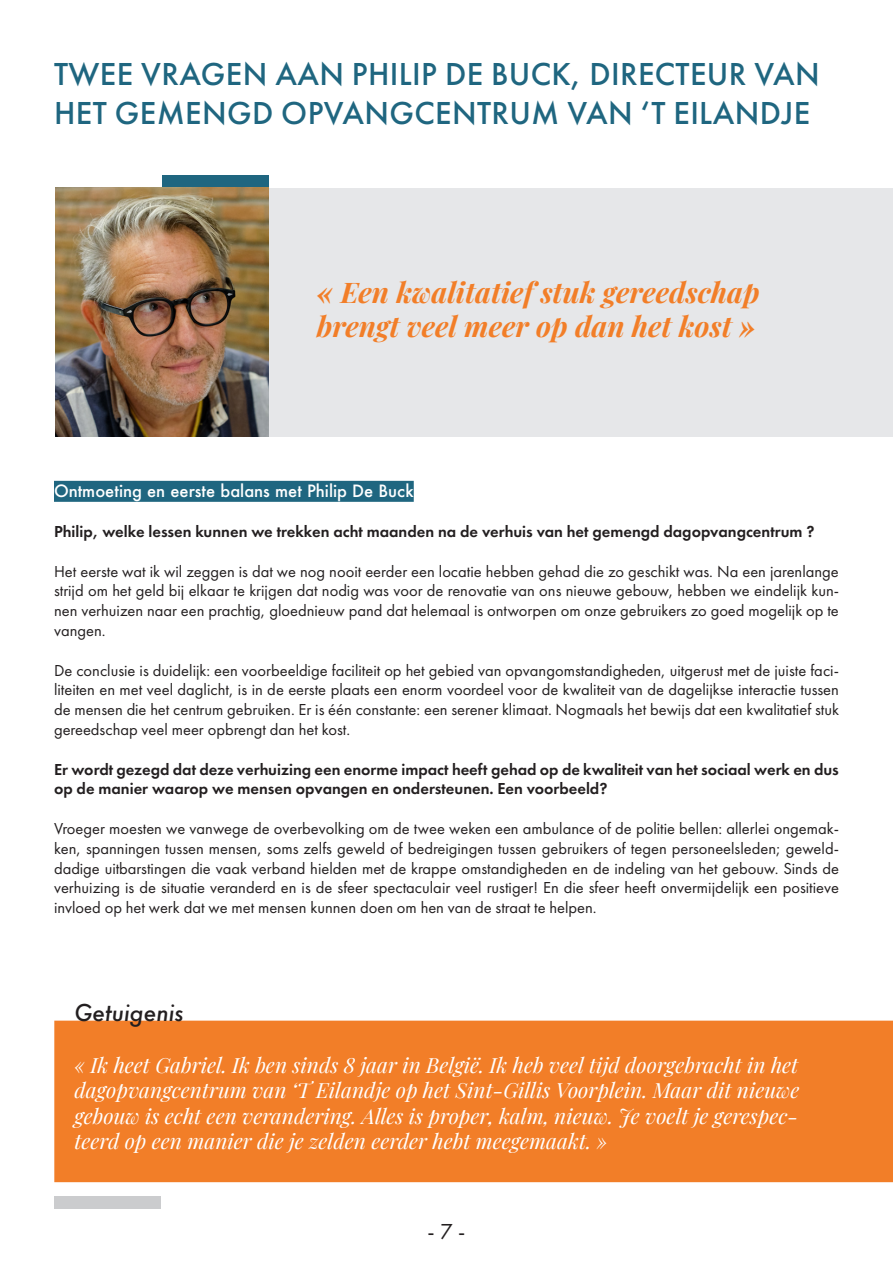
<style>
.page{position:relative;width:893px;height:1263px;background:#fff}
.page>*{position:absolute;margin:0;border:0;box-sizing:border-box;transform-origin:0 0}
.Titres_1{font:500 33px/39.6px "Futura PT";letter-spacing:.01em;color:#1f6680}
.citations{font:italic 700 28.5px/34.2px "Playfair Display";color:#f27e28}
.Titres_2{font:italic 500 22.5px "Futura";color:#231f20}
.Titres_1-2{font:22.5px "Futura PT";color:#231f20}
.citations-2{font:italic 21px/25.2px "Playfair Display";color:#fff;text-align:justify}
.corps_de_texte{font:16.5px/19.8px "Futura PT";color:#231f20;text-align:justify}
.corps_de_texte-2{font:600 16.5px/19.8px "Futura PT";color:#231f20}
.corps_de_texte-3{font:500 16.5px "Futura";color:#fff}
</style>
<div class="page">
<div style="left:54px;top:1021px;width:839px;height:161px;background:#f27e28"></div>
<div style="left:55px;top:188px;width:838px;height:248px;background:#e6e7e9"></div>
<div style="left:162px;top:175px;width:107px;height:13px;background:#1f6680"></div>
<img style="left:55px;top:188px;width:214px;height:248px">
<div style="left:54px;top:481px;width:360px;height:21px;background:#1f6680"></div>
<div style="left:54px;top:1196px;width:107px;height:13px;background:#cbccce"></div>
<p class="Titres_1" style="left:54px;top:54px;width:767px">TWEE VRAGEN AAN PHILIP DE BUCK, DIRECTEUR VAN<br>HET GEMENGD OPVANGCENTRUM VAN ‘T EILANDJE</p>
<p class="citations" style="left:317px;top:273px;width:444px">« Een kwalitatief stuk gereedschap brengt veel meer op dan het kost »</p>
<p class="corps_de_texte-3" style="left:54px;top:480px;width:361px">Ontmoeting en eerste balans met Philip De Buck</p>
<p class="corps_de_texte-2" style="left:54px;top:521px;width:762px">Philip, welke lessen kunnen we trekken acht maanden na de verhuis van het gemengd dagopvangcentrum ?</p>
<p class="corps_de_texte" style="left:54px;top:561px;width:786px">Het eerste wat ik wil zeggen is dat we nog nooit eerder een locatie hebben gehad die zo geschikt was. Na een jarenlange strijd om het geld bij elkaar te krijgen dat nodig was voor de renovatie van ons nieuwe gebouw, hebben we eindelijk kun&shy;nen verhuizen naar een prachtig, gloednieuw pand dat helemaal is ontworpen om onze gebruikers zo goed mogelijk op te vangen.</p>
<p class="corps_de_texte" style="left:54px;top:660px;width:786px">De conclusie is duidelijk: een voorbeeldige faciliteit op het gebied van opvangomstandigheden, uitgerust met de juiste faci&shy;liteiten en met veel daglicht, is in de eerste plaats een enorm voordeel voor de kwaliteit van de dagelijkse interactie tussen de mensen die het centrum gebruiken. Er is één constante: een serener klimaat. Nogmaals het bewijs dat een kwalitatief stuk gereedschap veel meer opbrengt dan het kost.</p>
<p class="corps_de_texte-2" style="left:54px;top:759px;width:786px">Er wordt gezegd dat deze verhuizing een enorme impact heeft gehad op de kwaliteit van het sociaal werk en dus op de manier waarop we mensen opvangen en ondersteunen. Een voorbeeld?</p>
<p class="corps_de_texte" style="left:54px;top:818px;width:787px">Vroeger moesten we vanwege de overbevolking om de twee weken een ambulance of de politie bellen: allerlei ongemak&shy;ken, spanningen tussen mensen, soms zelfs geweld of bedreigingen tussen gebruikers of tegen personeelsleden; geweld&shy;dadige uitbarstingen die vaak verband hielden met de krappe omstandigheden en de indeling van het gebouw. Sinds de verhuizing is de situatie veranderd en is de sfeer spectaculair veel rustiger! En die sfeer heeft onvermijdelijk een positieve invloed op het werk dat we met mensen kunnen doen om hen van de straat te helpen.</p>
<p class="Titres_2" style="left:74px;top:997px;width:111px">Getuigenis</p>
<p class="citations-2" style="left:74px;top:1051px;width:727px">« Ik heet Gabriel. Ik ben sinds 8 jaar in België. Ik heb veel tijd doorgebracht in het dagopvangcentrum van ‘T Eilandje op het Sint-Gillis Voorplein. Maar dit nieuwe gebouw is echt een verandering. Alles is proper, kalm, nieuw. Je voelt je gerespec&shy;teerd op een manier die je zelden eerder hebt meegemaakt. »</p>
<p class="Titres_1-2" style="left:428px;top:1218px;width:39px">- 7 -</p>
</div>
